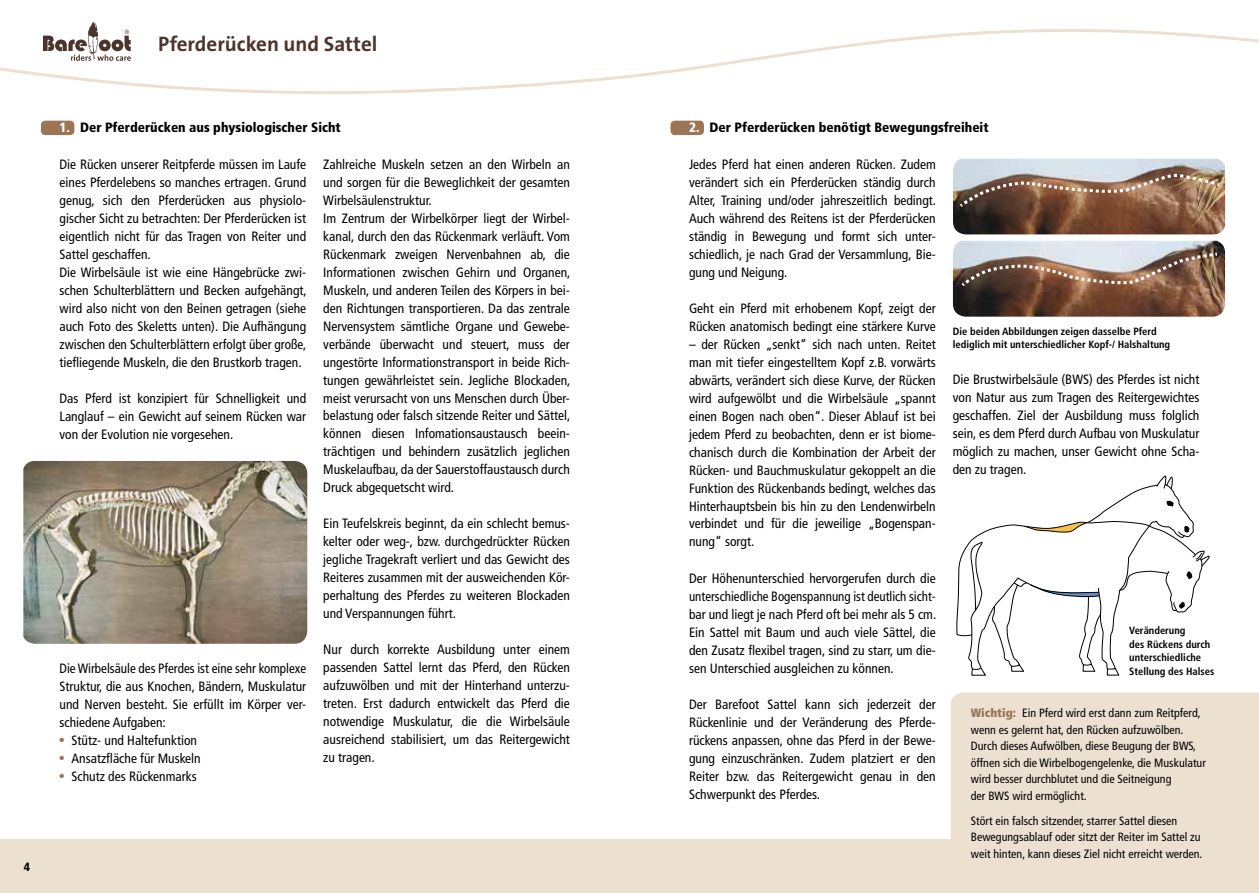
<style>
.page{position:relative;width:1259px;height:893px;background:#fff}
.page>*{position:absolute;margin:0;border:0;box-sizing:border-box;transform-origin:0 0}
.t1{font:700 21px "The Sans";color:#4b342c}
.t2{font:condensed 13.5px/18px "Frutiger";color:#000;text-align:justify}
.t3{font:900 condensed 13.5px "Frutiger";color:#000}
.t4{font:condensed 12px/16.5px "Frutiger";color:#000}
.t5{font:900 condensed 12px "Frutiger";color:#000}
.t6{font:700 condensed 10.5px/13.5px "Frutiger";color:#000}
.s1{color:#fff}
.s2{font-weight:900;color:#9b7556}
</style>
<div class="page">
<div style="left:0;top:839px;width:1259px;height:54px;background:#ece1d1"></div>
<svg style="left:0;top:25px;width:1259px;height:69px"></svg>
<div style="left:950px;top:692px;width:309px;height:147px;background:#ece1d1"></div>
<img style="left:953px;top:159px;width:272px;height:75px">
<img style="left:957px;top:172px;width:265px;height:37px">
<img style="left:953px;top:241px;width:272px;height:76px">
<img style="left:959px;top:251px;width:261px;height:37px">
<div style="left:670px;top:121px;width:34px;height:14px;background:#9b7556;border-radius:4px"></div>
<div style="left:41px;top:121px;width:33px;height:14px;background:#9b7556;border-radius:4px"></div>
<svg style="left:956px;top:475px;width:254px;height:201px"></svg>
<img style="left:23px;top:461px;width:284px;height:183px">
<p class="t5" style="left:24px;top:859px;width:8px">4</p>
<h1 class="t1" style="left:158px;top:26px;width:221px">Pferderücken und Sattel</h1>
<p class="t3" style="left:60px;top:120px;width:283px"><span class="s1">1.</span> Der Pferderücken aus physiologischer Sicht</p>
<p class="t3" style="left:689px;top:120px;width:301px"><span class="s1">2.</span> Der Pferderücken benötigt Bewegungsfreiheit</p>
<p class="t2" style="left:60px;top:155px;width:249px;text-align:left">Die Rücken unserer Reitpferde müssen im Laufe eines Pferdelebens so manches ertragen. Grund genug, sich den Pferderücken aus physiolo&shy;gischer Sicht zu betrachten: Der Pferderücken ist eigentlich nicht für das Tragen von Reiter und Sattel geschaffen.<br>Die Wirbelsäule ist wie eine Hängebrücke zwi&shy;schen Schulterblättern und Becken aufgehängt, wird also nicht von den Beinen getragen (siehe auch Foto des Skeletts unten). Die Aufhängung zwischen den Schulterblättern erfolgt über große, tiefliegende Muskeln, die den Brustkorb tragen.</p>
<p class="t2" style="left:60px;top:389px;width:248px">Das Pferd ist konzipiert für Schnelligkeit und Langlauf – ein Gewicht auf seinem Rücken war von der Evolution nie vorgesehen.</p>
<p class="t2" style="left:60px;top:659px;width:248px">Die Wirbelsäule des Pferdes ist eine sehr komplexe Struktur, die aus Knochen, Bändern, Muskulatur und Nerven besteht. Sie erfüllt im Körper ver&shy;schiedene Aufgaben:</p>
<p class="t2" style="left:60px;top:731px;width:139px"><sup>●</sup> Stütz- und Haltefunktion</p>
<p class="t2" style="left:60px;top:749px;width:143px"><sup>●</sup> Ansatzfläche für Muskeln</p>
<p class="t2" style="left:60px;top:767px;width:139px"><sup>●</sup> Schutz des Rückenmarks</p>
<p class="t2" style="left:323px;top:155px;width:249px;text-align:left">Zahlreiche Muskeln setzen an den Wirbeln an und sorgen für die Beweglichkeit der gesamten Wirbelsäulenstruktur.<br>Im Zentrum der Wirbelkörper liegt der Wirbel&shy;kanal, durch den das Rückenmark verläuft. Vom Rückenmark zweigen Nervenbahnen ab, die Informationen zwischen Gehirn und Organen, Muskeln, und anderen Teilen des Körpers in bei&shy;den Richtungen transportieren. Da das zentrale Nervensystem sämtliche Organe und Gewebe&shy;verbände überwacht und steuert, muss der ungestörte Informationstransport in beide Rich&shy;tungen gewährleistet sein. Jegliche Blockaden, meist verursacht von uns Menschen durch Über&shy;belastung oder falsch sitzende Reiter und Sättel, können diesen Infomationsaustausch beein&shy;trächtigen und behindern zusätzlich jeglichen Muskelaufbau, da der Sauerstoffaustausch durch Druck abgequetscht wird.</p>
<p class="t2" style="left:323px;top:515px;width:248px">Ein Teufelskreis beginnt, da ein schlecht bemus&shy;kelter oder weg-, bzw. durchgedrückter Rücken jegliche Tragekraft verliert und das Gewicht des Reiteres zusammen mit der ausweichenden Kör&shy;perhaltung des Pferdes zu weiteren Blockaden und Verspannungen führt.</p>
<p class="t2" style="left:323px;top:641px;width:248px">Nur durch korrekte Ausbildung unter einem passenden Sattel lernt das Pferd, den Rücken aufzuwölben und mit der Hinterhand unterzu&shy;treten. Erst dadurch entwickelt das Pferd die notwendige Muskulatur, die die Wirbelsäule ausreichend stabilisiert, um das Reitergewicht zu tragen.</p>
<p class="t2" style="left:689px;top:155px;width:249px">Jedes Pferd hat einen anderen Rücken. Zudem verändert sich ein Pferderücken ständig durch Alter, Training und/oder jahreszeitlich bedingt.<br>Auch während des Reitens ist der Pferderücken ständig in Bewegung und formt sich unter&shy;schiedlich, je nach Grad der Versammlung, Bie&shy;gung und Neigung.</p>
<p class="t2" style="left:689px;top:299px;width:248px">Geht ein Pferd mit erhobenem Kopf, zeigt der<br>Rücken anatomisch bedingt eine stärkere Kurve</p>
<p class="t2" style="left:689px;top:335px;width:248px">– der Rücken „senkt“ sich nach unten. Reitet man mit tiefer eingestelltem Kopf z.B. vorwärts abwärts, verändert sich diese Kurve, der Rücken wird aufgewölbt und die Wirbelsäule „spannt einen Bogen nach oben“. Dieser Ablauf ist bei jedem Pferd zu beobachten, denn er ist biome&shy;chanisch durch die Kombination der Arbeit der Rücken- und Bauchmuskulatur gekoppelt an die Funktion des Rückenbands bedingt, welches das Hinterhauptsbein bis hin zu den Lendenwirbeln verbindet und für die jeweilige „Bogenspan&shy;nung“ sorgt.</p>
<p class="t2" style="left:689px;top:569px;width:249px">Der Höhenunterschied hervorgerufen durch die unterschiedliche Bogenspannung ist deutlich sicht&shy;bar und liegt je nach Pferd oft bei mehr als 5 cm.<br>Ein Sattel mit Baum und auch viele Sättel, die den Zusatz flexibel tragen, sind zu starr, um die&shy;sen Unterschied ausgleichen zu können.</p>
<p class="t2" style="left:689px;top:695px;width:248px">Der Barefoot Sattel kann sich jederzeit der Rückenlinie und der Veränderung des Pferde&shy;rückens anpassen, ohne das Pferd in der Bewe&shy;gung einzuschränken. Zudem platziert er den Reiter bzw. das Reitergewicht genau in den Schwerpunkt des Pferdes.</p>
<p class="t6" style="left:952px;top:324px;width:219px">Die beiden Abbildungen zeigen dasselbe Pferd lediglich mit unterschiedlicher Kopf-/ Halshaltung</p>
<p class="t2" style="left:952px;top:371px;width:248px">Die Brustwirbelsäule (BWS) des Pferdes ist nicht von Natur aus zum Tragen des Reitergewichtes geschaffen. Ziel der Ausbildung muss folglich sein, es dem Pferd durch Aufbau von Muskulatur möglich zu machen, unser Gewicht ohne Scha&shy;den zu tragen.</p>
<p class="t6" style="left:1129px;top:624px;width:87px">Veränderung<br>des Rückens durch unterschiedliche<br>Stellung des Halses</p>
<p class="t4" style="left:971px;top:705px;width:237px"><span class="s2">Wichtig:</span> Ein Pferd wird erst dann zum Reitpferd, wenn es gelernt hat, den Rücken aufzuwölben.<br>Durch dieses Aufwölben, diese Beugung der BWS, öffnen sich die Wirbelbogengelenke, die Muskulatur wird besser durchblutet und die Seitneigung<br>der BWS wird ermöglicht.</p>
<p class="t4" style="left:971px;top:812px;width:233px">Stört ein falsch sitzender, starrer Sattel diesen<br>Bewegungsablauf oder sitzt der Reiter im Sattel zu weit hinten, kann dieses Ziel nicht erreicht werden.</p>
</div>
